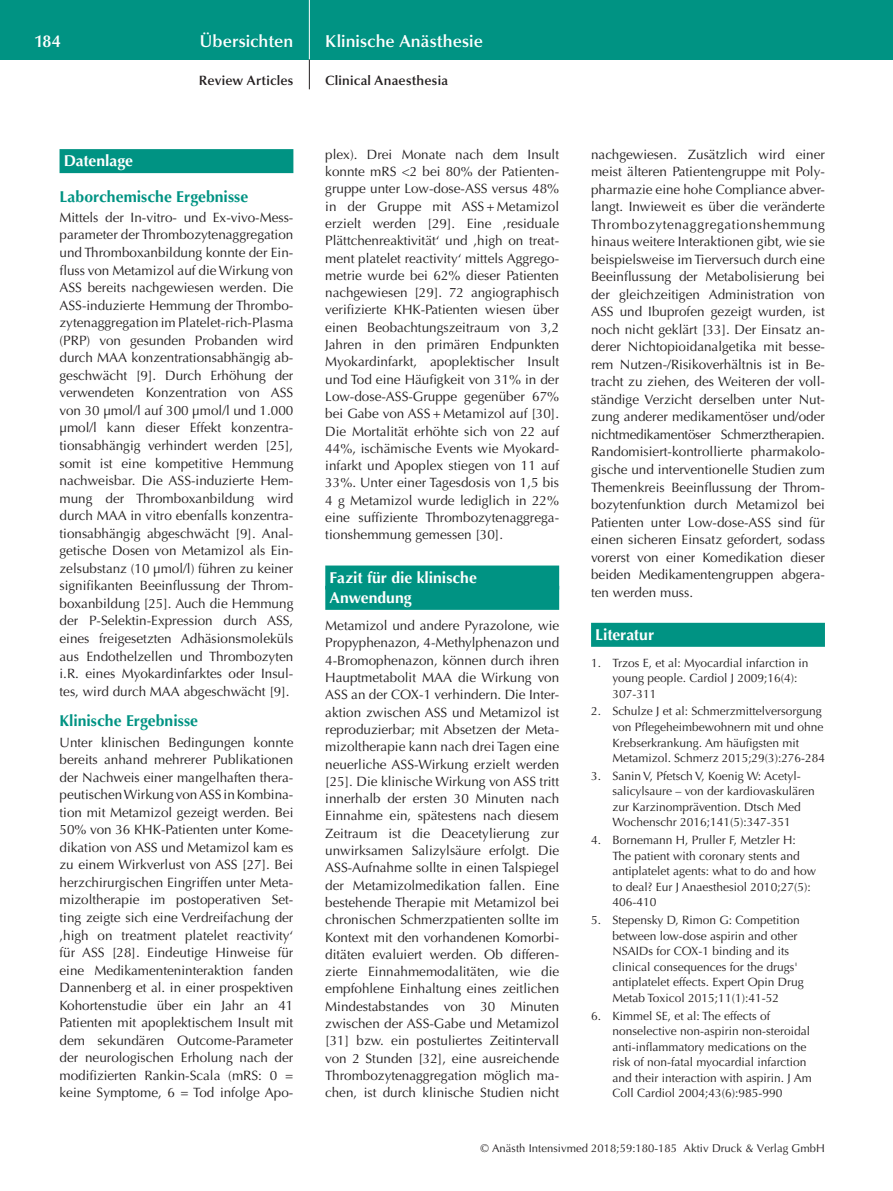
<style>
.page{position:relative;width:893px;height:1191px;background:#fff}
.page>*{position:absolute;margin:0;border:0;box-sizing:border-box;transform-origin:0 0}
.t1{font:600 17.25px "Optima";letter-spacing:.005em;color:#fff}
.t2{font:700 15.75px/20.2px "Optima";letter-spacing:-.005em;color:#fff}
.t3{font:700 15.75px "Optima";color:#009383}
.t4{font:13.5px/17.5px "Optima";color:#231f20;text-align:justify}
.t5{font:600 13.5px "Optima";letter-spacing:.015em;color:#231f20}
.t6{font:12px/15.6px "Optima";color:#231f20}
.t7{font:11.25px "Optima";letter-spacing:.005em;color:#231f20}
</style>
<div class="page">
<div style="left:0;top:0;width:893px;height:60px;background:#009383"></div>
<hr style="left:309px;top:0;width:1px;height:60px;background:#fff">
<svg style="left:309px;top:60px;width:1px;height:29px"></svg>
<div style="left:60px;top:149px;width:233px;height:24px;background:#009383"></div>
<div style="left:325px;top:565px;width:234px;height:24px;background:#009383"></div>
<div style="left:325px;top:586px;width:234px;height:24px;background:#009383"></div>
<div style="left:591px;top:623px;width:234px;height:24px;background:#009383"></div>
<p class="t1" style="left:34px;top:31px;width:28px">184</p>
<p class="t1" style="left:200px;top:31px;width:95px">Übersichten</p>
<p class="t1" style="left:325px;top:31px;width:159px">Klinische Anästhesie</p>
<p class="t5" style="left:199px;top:73px;width:96px">Review Articles</p>
<p class="t5" style="left:325px;top:73px;width:124px">Clinical Anaesthesia</p>
<p class="t2" style="left:64px;top:151px;width:71px">Datenlage</p>
<p class="t3" style="left:60px;top:187px;width:190px">Laborchemische Ergebnisse</p>
<p class="t4" style="left:60px;top:209px;width:235px">Mittels der In-vitro- und Ex-vivo-Mess&shy;parameter der Thrombozytenaggregation und Thromboxanbildung konnte der Ein&shy;fluss von Metamizol auf die Wirkung von ASS bereits nachgewiesen werden. Die ASS-induzierte Hemmung der Thrombo&shy;zytenaggregation im Platelet-rich-Plasma (PRP) von gesunden Probanden wird durch MAA konzentrationsabhängig ab&shy;geschwächt [9]. Durch Erhöhung der verwendeten Konzentration von ASS von 30 µmol/l auf 300 µmol/l und 1.000 µmol/l kann dieser Effekt konzentra&shy;tionsabhängig verhindert werden [25], somit ist eine kompetitive Hemmung nachweisbar. Die ASS-induzierte Hem&shy;mung der Thromboxanbildung wird durch MAA in vitro ebenfalls konzentra&shy;tionsabhängig abgeschwächt [9]. Anal&shy;getische Dosen von Metamizol als Ein&shy;zelsubstanz (10 µmol/l) führen zu keiner signifikanten Beeinflussung der Throm&shy;boxanbildung [25]. Auch die Hemmung der P-Selektin-Expression durch ASS, eines freigesetzten Adhäsionsmoleküls aus Endothelzellen und Thrombozyten i.R. eines Myokardinfarktes oder Insul&shy;tes, wird durch MAA abgeschwächt [9].</p>
<p class="t3" style="left:60px;top:711px;width:140px">Klinische Ergebnisse</p>
<p class="t4" style="left:60px;top:733px;width:235px">Unter klinischen Bedingungen konnte bereits anhand mehrerer Publikationen der Nachweis einer mangelhaften thera&shy;peutischen Wirkung von ASS in Kombina&shy;tion mit Metamizol gezeigt werden. Bei 50% von 36 KHK-Patienten unter Kome&shy;dikation von ASS und Metamizol kam es zu einem Wirkverlust von ASS [27]. Bei herzchirurgischen Eingriffen unter Meta&shy;mizoltherapie im postoperativen Set&shy;ting zeigte sich eine Verdreifachung der ‚high on treatment platelet reactivity‘ für ASS [28]. Eindeutige Hinweise für eine Medikamenteninteraktion fanden Dannenberg et al. in einer prospektiven Kohortenstudie über ein Jahr an 41<br>Patienten mit apoplektischem Insult mit dem sekundären Outcome-Parameter der neurologischen Erholung nach der modifizierten Rankin-Scala (mRS: 0 = keine Symptome, 6 = Tod infolge Apo-</p>
<p class="t4" style="left:325px;top:146px;width:235px">plex). Drei Monate nach dem Insult konnte mRS &lt;2 bei 80% der Patienten&shy;gruppe unter Low-dose-ASS versus 48% in der Gruppe mit ASS + Metamizol erzielt werden [29]. Eine ‚residuale Plättchenreaktivität‘ und ‚high on treat&shy;ment platelet reactivity‘ mittels Aggrego&shy;metrie wurde bei 62% dieser Patienten nachgewiesen [29]. 72 angiographisch verifizierte KHK-Patienten wiesen über einen Beobachtungszeitraum von 3,2<br>Jahren in den primären Endpunkten Myokardinfarkt, apoplektischer Insult und Tod eine Häufigkeit von 31% in der Low-dose-ASS-Gruppe gegenüber 67% bei Gabe von ASS + Metamizol auf [30].<br>Die Mortalität erhöhte sich von 22 auf 44%, ischämische Events wie Myokard&shy;infarkt und Apoplex stiegen von 11 auf 33%. Unter einer Tagesdosis von 1,5 bis 4 g Metamizol wurde lediglich in 22% eine suffiziente Thrombozytenaggrega&shy;tionshemmung gemessen [30].</p>
<p class="t2" style="left:330px;top:567px;width:149px">Fazit für die klinische<br>Anwendung</p>
<p class="t4" style="left:325px;top:617px;width:235px">Metamizol und andere Pyrazolone, wie Propyphenazon, 4-Methylphenazon und 4-Bromophenazon, können durch ihren Hauptmetabolit MAA die Wirkung von ASS an der COX-1 verhindern. Die Inter&shy;aktion zwischen ASS und Metamizol ist reproduzierbar; mit Absetzen der Meta&shy;mizoltherapie kann nach drei Tagen eine neuerliche ASS-Wirkung erzielt werden [25]. Die klinische Wirkung von ASS tritt innerhalb der ersten 30 Minuten nach Einnahme ein, spätestens nach diesem Zeitraum ist die Deacetylierung zur unwirksamen Salizylsäure erfolgt. Die ASS-Aufnahme sollte in einen Talspiegel der Metamizolmedikation fallen. Eine bestehende Therapie mit Metamizol bei chronischen Schmerzpatienten sollte im Kontext mit den vorhandenen Komorbi&shy;ditäten evaluiert werden. Ob differen&shy;zierte Einnahmemodalitäten, wie die empfohlene Einhaltung eines zeitlichen Mindestabstandes von 30 Minuten zwischen der ASS-Gabe und Metamizol [31] bzw. ein postuliertes Zeitintervall von 2 Stunden [32], eine ausreichende Thrombozytenaggregation möglich ma&shy;chen, ist durch klinische Studien nicht</p>
<p class="t4" style="left:591px;top:146px;width:235px">nachgewiesen. Zusätzlich wird einer meist älteren Patientengruppe mit Poly&shy;pharmazie eine hohe Compliance abver&shy;langt. Inwieweit es über die veränderte Thrombozytenaggregationshemmung hinaus weitere Interaktionen gibt, wie sie beispielsweise im Tierversuch durch eine Beeinflussung der Metabolisierung bei der gleichzeitigen Administration von ASS und Ibuprofen gezeigt wurden, ist noch nicht geklärt [33]. Der Einsatz an&shy;derer Nichtopioidanalgetika mit besse&shy;rem Nutzen-/Risikoverhältnis ist in Be&shy;tracht zu ziehen, des Weiteren der voll&shy;ständige Verzicht derselben unter Nut&shy;zung anderer medikamentöser und/oder nichtmedikamentöser Schmerztherapien.<br>Randomisiert-kontrollierte pharmakolo&shy;gische und interventionelle Studien zum Themenkreis Beeinflussung der Throm&shy;bozytenfunktion durch Metamizol bei Patienten unter Low-dose-ASS sind für einen sicheren Einsatz gefordert, sodass vorerst von einer Komedikation dieser beiden Medikamentengruppen abgera&shy;ten werden muss.</p>
<p class="t2" style="left:595px;top:625px;width:60px">Literatur</p>
<p class="t6" style="left:612px;top:655px;width:198px;text-indent:-21px">1. Trzos E, et al: Myocardial infarction in young people. Cardiol J 2009;16(4):<br>307-311</p>
<p class="t6" style="left:612px;top:703px;width:214px;text-indent:-21px">2. Schulze J et al: Schmerzmittelversorgung von Pflegeheimbewohnern mit und ohne Krebserkrankung. Am häufigsten mit Metamizol. Schmerz 2015;29(3):276-284</p>
<p class="t6" style="left:612px;top:768px;width:204px;text-indent:-21px">3. Sanin V, Pfetsch V, Koenig W: Acetyl&shy;salicylsaure – von der kardiovaskulären zur Karzinomprävention. Dtsch Med Wochenschr 2016;141(5):347-351</p>
<p class="t6" style="left:612px;top:832px;width:205px;text-indent:-21px">4. Bornemann H, Pruller F, Metzler H:<br>The patient with coronary stents and antiplatelet agents: what to do and how to deal? Eur J Anaesthesiol 2010;27(5):<br>406-410</p>
<p class="t6" style="left:612px;top:912px;width:193px;text-indent:-21px">5. Stepensky D, Rimon G: Competition between low-dose aspirin and other NSAIDs for COX-1 binding and its clinical consequences for the drugs' antiplatelet effects. Expert Opin Drug Metab Toxicol 2015;11(1):41-52</p>
<p class="t6" style="left:612px;top:1007px;width:201px;text-indent:-21px">6. Kimmel SE, et al: The effects of nonselective non-aspirin non-steroidal anti-inflammatory medications on the risk of non-fatal myocardial infarction and their interaction with aspirin. J Am Coll Cardiol 2004;43(6):985-990</p>
<p class="t7" style="left:480px;top:1142px;width:346px">© Anästh Intensivmed 2018;59:180-185 Aktiv Druck &amp; Verlag GmbH</p>
</div>
